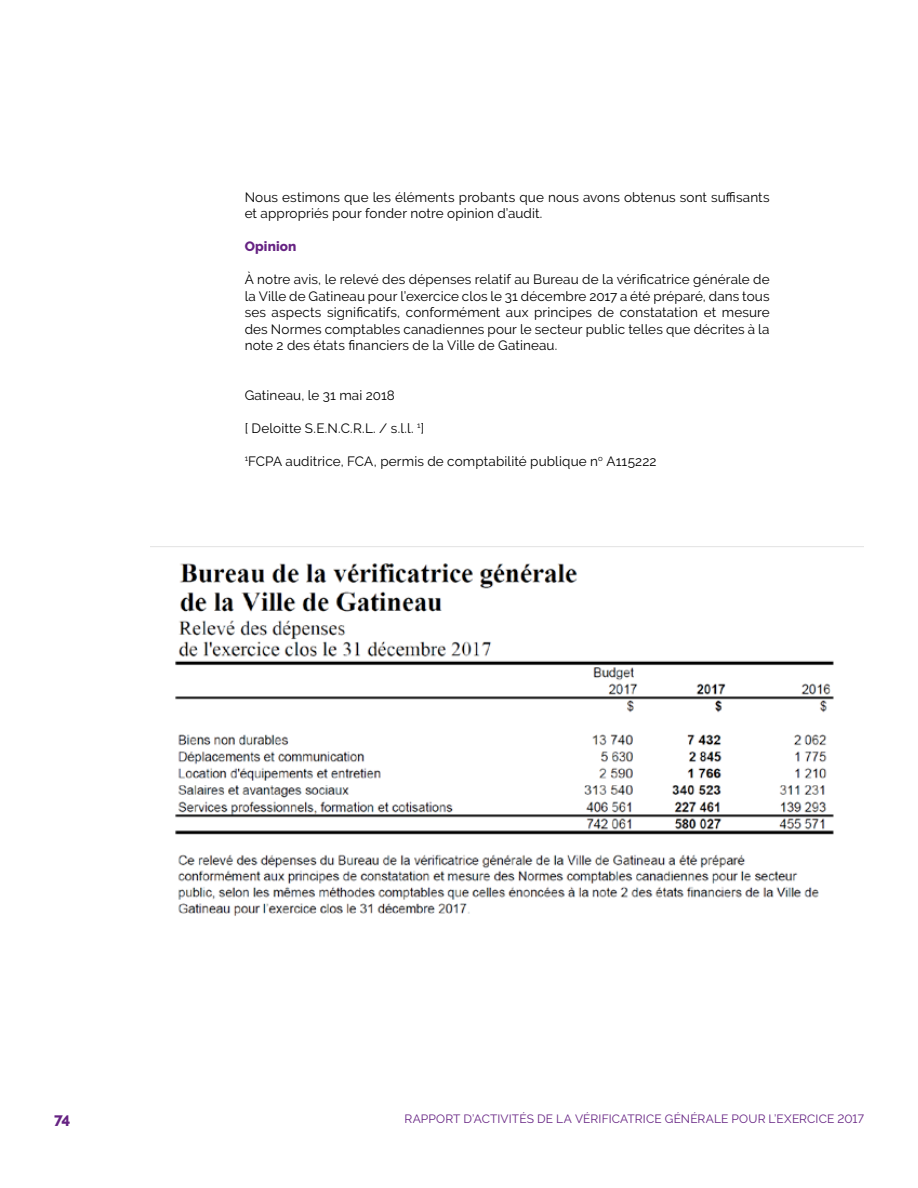
<style>
.page{position:relative;width:918px;height:1188px;background:#fff}
.page>*{position:absolute;margin:0;border:0;box-sizing:border-box;transform-origin:0 0}
.t1{font:800 15px "Raleway";color:#662383}
.t2{font:13.5px/16.5px "Raleway";letter-spacing:.01em;color:#000}
.t3{font:800 13.5px "Raleway";letter-spacing:.01em;color:#662383}
.t4{font:12px "Raleway";letter-spacing:.01em;color:#662383}
</style>
<div class="page">
<img style="left:151px;top:546px;width:712px;height:370px">
<p class="t2" style="left:245px;top:189px;width:526px">Nous estimons que les éléments probants que nous avons obtenus sont suffisants et appropriés pour fonder notre opinion d’audit.</p>
<p class="t3" style="left:245px;top:239px;width:53px">Opinion</p>
<p class="t2" style="left:245px;top:271px;width:527px;text-align:justify">À notre avis, le relevé des dépenses relatif au Bureau de la vérificatrice générale de la Ville de Gatineau pour l’exercice clos le 31 décembre 2017 a été préparé, dans tous ses aspects significatifs, conformément aux principes de constatation et mesure des Normes comptables canadiennes pour le secteur public telles que décrites à la note 2 des états financiers de la Ville de Gatineau.</p>
<p class="t2" style="left:245px;top:387px;width:152px">Gatineau, le 31 mai 2018</p>
<p class="t2" style="left:245px;top:420px;width:181px">[ Deloitte S.E.N.C.R.L. / s.l.l. <sup>1</sup>]</p>
<p class="t2" style="left:245px;top:453px;width:413px"><sup>1</sup>FCPA auditrice, FCA, permis de comptabilité publique n<sup>o</sup> A115222</p>
<p class="t1" style="left:54px;top:1112px;width:18px">74</p>
<p class="t4" style="left:405px;top:1112px;width:461px">RAPPORT D’ACTIVITÉS DE LA VÉRIFICATRICE GÉNÉRALE POUR L’EXERCICE 2017</p>
</div>
